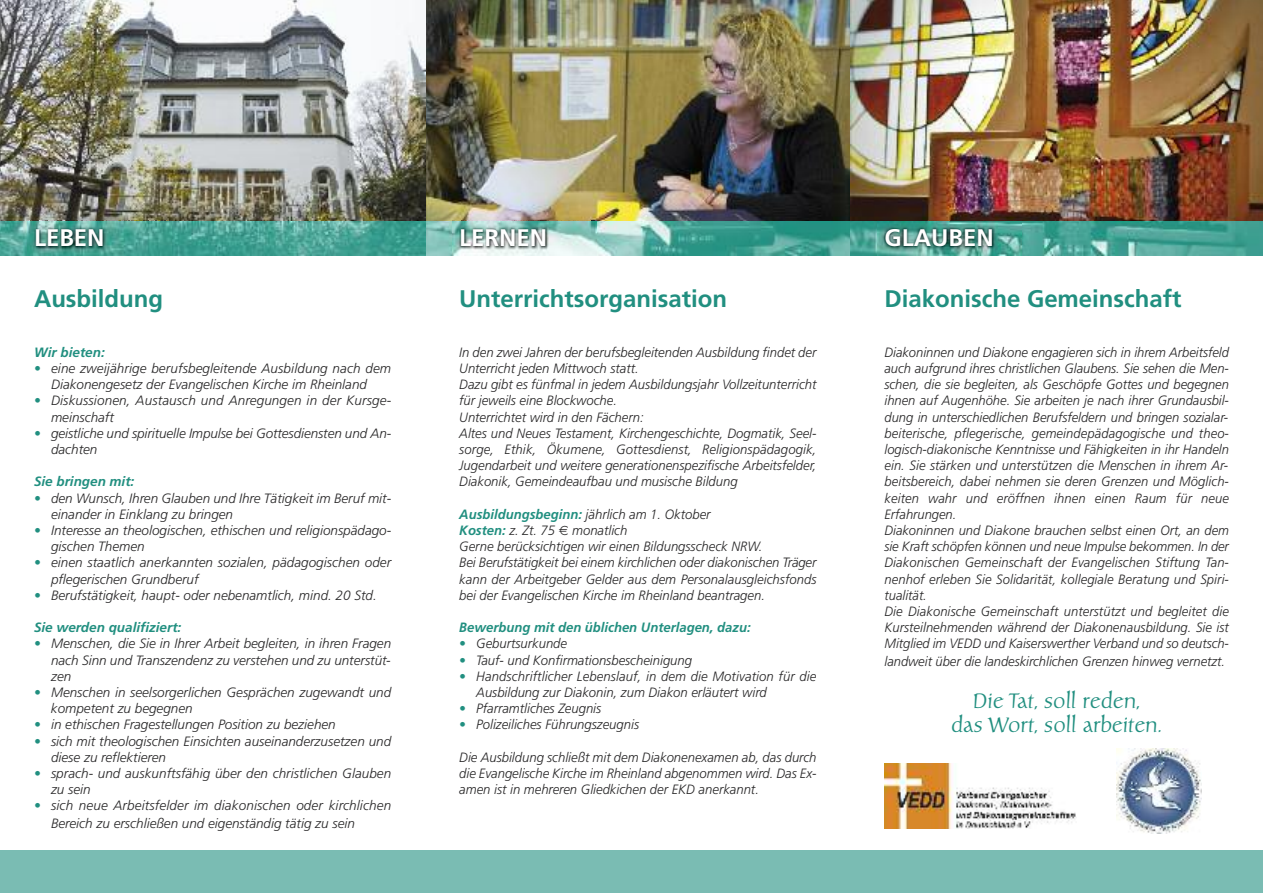
<style>
.page{position:relative;width:1263px;height:893px;background:#fff}
.page>*{position:absolute;margin:0;border:0;box-sizing:border-box;transform-origin:0 0}
.t1{font:700 24px "Frutiger";color:#218f80}
.t2{font:700 24px "Frutiger";color:#fff}
.t3{font:21px/24px "Carolina";color:#218f80;text-align:center}
.t4{font:italic 300 13.5px/16.2px "Frutiger";color:#272627}
.t5{font:italic 300 13.5px/16.2px "Frutiger";color:#272627;scale:.96 1}
.t6{font:italic 700 13.5px "Frutiger";color:#218f80}
.s1{color:#218f80}
.s2{font-weight:700;color:#218f80}
</style>
<div class="page">
<img style="left:425px;top:0;width:425px;height:221px">
<img style="left:425px;top:221px;width:425px;height:34px">
<img style="left:850px;top:0;width:413px;height:221px">
<svg style="left:850px;top:221px;width:413px;height:34px;background:#49a497"></svg>
<img style="left:0;top:0;width:425px;height:221px">
<svg style="left:0;top:221px;width:425px;height:34px;background:#49a496"></svg>
<img style="left:884px;top:763px;width:193px;height:65px">
<img style="left:27px;top:220px;width:144px;height:35px">
<img style="left:27px;top:255px;width:144px;height:1px">
<img style="left:452px;top:220px;width:144px;height:35px">
<img style="left:452px;top:255px;width:144px;height:1px">
<img style="left:878px;top:220px;width:144px;height:35px">
<img style="left:878px;top:255px;width:144px;height:1px">
<img style="left:1117px;top:749px;width:85px;height:85px">
<div style="left:0;top:850px;width:1263px;height:43px;background:#7abcb3"></div>
<h1 class="t2" style="left:34px;top:227px;width:72px">LEBEN</h1>
<h1 class="t2" style="left:459px;top:227px;width:89px">LERNEN</h1>
<h1 class="t2" style="left:884px;top:227px;width:111px">GLAUBEN</h1>
<h1 class="t1" style="left:34px;top:289px;width:131px">Ausbildung</h1>
<p class="t6" style="left:34px;top:347px;width:72px">Wir bieten:</p>
<p class="t4" style="left:34px;top:361px;width:359px;text-align:center"><span class="s1">•</span> eine zweijährige berufsbegleitende Ausbildung nach dem<br>Diakonengesetz der Evangelischen Kirche im Rheinland</p>
<p class="t4" style="left:51px;top:394px;width:342px;text-indent:-17px"><span class="s1">•</span> Diskussionen, Austausch und Anregungen in der Kursge&shy;meinschaft</p>
<p class="t4" style="left:51px;top:426px;width:342px;text-indent:-17px"><span class="s1">•</span> geistliche und spirituelle Impulse bei Gottesdiensten und An&shy;dachten</p>
<p class="t6" style="left:34px;top:476px;width:102px">Sie bringen mit:</p>
<p class="t4" style="left:51px;top:491px;width:342px;text-indent:-17px"><span class="s1">•</span> den Wunsch, Ihren Glauben und Ihre Tätigkeit im Beruf mit&shy;einander in Einklang zu bringen</p>
<p class="t4" style="left:51px;top:523px;width:342px;text-indent:-17px"><span class="s1">•</span> Interesse an theologischen, ethischen und religionspädago&shy;gischen Themen</p>
<p class="t4" style="left:51px;top:556px;width:342px;text-indent:-17px"><span class="s1">•</span> einen staatlich anerkannten sozialen, pädagogischen oder pflegerischen Grundberuf</p>
<p class="t4" style="left:34px;top:588px;width:344px"><span class="s1">•</span> Berufstätigkeit, haupt- oder nebenamtlich, mind. 20 Std.</p>
<p class="t6" style="left:34px;top:622px;width:149px">Sie werden qualifiziert:</p>
<p class="t4" style="left:51px;top:637px;width:342px;text-align:justify;text-indent:-17px"><span class="s1">•</span> Menschen, die Sie in Ihrer Arbeit begleiten, in ihren Fragen nach Sinn und Transzendenz zu verstehen und zu unterstüt&shy;zen</p>
<p class="t4" style="left:51px;top:685px;width:342px;text-indent:-17px"><span class="s1">•</span> Menschen in seelsorgerlichen Gesprächen zugewandt und kompetent zu begegnen</p>
<p class="t4" style="left:34px;top:718px;width:303px"><span class="s1">•</span> in ethischen Fragestellungen Position zu beziehen</p>
<p class="t4" style="left:51px;top:734px;width:342px;text-indent:-17px"><span class="s1">•</span> sich mit theologischen Einsichten auseinanderzusetzen und diese zu reflektieren</p>
<p class="t4" style="left:51px;top:766px;width:342px;text-indent:-17px"><span class="s1">•</span> sprach- und auskunftsfähig über den christlichen Glauben zu sein</p>
<p class="t4" style="left:51px;top:798px;width:342px;line-height:17.2px;text-indent:-17px"><span class="s1">•</span> sich neue Arbeitsfelder im diakonischen oder kirchlichen<br>Bereich zu erschließen und eigenständig tätig zu sein</p>
<h1 class="t1" style="left:459px;top:289px;width:269px">Unterrichtsorganisation</h1>
<p class="t4" style="left:459px;top:345px;width:359px">In den zwei Jahren der berufsbegleitenden Ausbildung findet der Unterricht jeden Mittwoch statt.<br>Dazu gibt es fünfmal in jedem Ausbildungsjahr Vollzeitunterricht für jeweils eine Blockwoche.<br>Unterrichtet wird in den Fächern:<br>Altes und Neues Testament, Kirchengeschichte, Dogmatik, Seel&shy;sorge, Ethik, Ökumene, Gottesdienst, Religionspädagogik, Jugendarbeit und weitere generationenspezifische Arbeitsfelder, Diakonik, Gemeindeaufbau und musische Bildung</p>
<p class="t4" style="left:459px;top:507px;width:253px"><span class="s2">Ausbildungsbeginn:</span> jährlich am 1. Oktober<br><span class="s2">Kosten:</span> z. Zt. 75</p>
<p class="t4" style="left:459px;top:523px;width:359px;text-indent:113px">monatlich<br>Gerne berücksichtigen wir einen Bildungsscheck NRW.<br>Bei Berufstätigkeit bei einem kirchlichen oder diakonischen Träger kann der Arbeitgeber Gelder aus dem Personalausgleichsfonds bei der Evangelischen Kirche im Rheinland beantragen.</p>
<p class="t6" style="left:459px;top:622px;width:293px">Bewerbung mit den üblichen Unterlagen, dazu:</p>
<p class="t4" style="left:459px;top:637px;width:109px"><span class="s1">•</span> Geburtsurkunde</p>
<p class="t4" style="left:459px;top:653px;width:234px"><span class="s1">•</span> Tauf- und Konfirmationsbescheinigung</p>
<p class="t4" style="left:476px;top:669px;width:342px;text-indent:-17px"><span class="s1">•</span> Handschriftlicher Lebenslauf, in dem die Motivation für die<br>Ausbildung zur Diakonin, zum Diakon erläutert wird</p>
<p class="t4" style="left:459px;top:701px;width:143px"><span class="s1">•</span> Pfarramtliches Zeugnis</p>
<p class="t4" style="left:459px;top:718px;width:181px"><span class="s1">•</span> Polizeiliches Führungszeugnis</p>
<p class="t4" style="left:459px;top:750px;width:359px;text-align:justify">Die Ausbildung schließt mit dem Diakonenexamen ab, das durch die Evangelische Kirche im Rheinland abgenommen wird. Das Ex&shy;amen ist in mehreren Gliedkichen der EKD anerkannt.</p>
<h1 class="t1" style="left:884px;top:289px;width:298px">Diakonische Gemeinschaft</h1>
<p class="t5" style="left:884px;top:345px;width:360px">Diakoninnen und Diakone engagieren sich in ihrem Arbeitsfeld auch aufgrund ihres christlichen Glaubens. Sie sehen die Men&shy;schen, die sie begleiten, als Geschöpfe Gottes und begegnen ihnen auf Augenhöhe. Sie arbeiten je nach ihrer Grundausbil&shy;dung in unterschiedlichen Berufsfeldern und bringen sozialar&shy;beiterische, pflegerische, gemeindepädagogische und theo&shy;logisch-diakonische Kenntnisse und Fähigkeiten in ihr Handeln ein. Sie stärken und unterstützen die Menschen in ihrem Ar&shy;beitsbereich, dabei nehmen sie deren Grenzen und Möglich&shy;keiten wahr und eröffnen ihnen einen Raum für neue Erfahrungen.<br>Diakoninnen und Diakone brauchen selbst einen Ort, an dem sie Kraft schöpfen können und neue Impulse bekommen. In der Diakonischen Gemeinschaft der Evangelischen Stiftung Tan&shy;nenhof erleben Sie Solidarität, kollegiale Beratung und Spiri&shy;tualität.<br>Die Diakonische Gemeinschaft unterstützt und begleitet die Kursteilnehmenden während der Diakonenausbildung. Sie ist Mitglied im VEDD und Kaiserswerther Verband und so deutsch&shy;landweit über die landeskirchlichen Grenzen hinweg vernetzt.</p>
<h2 class="t3" style="left:951px;top:690px;width:213px">Die Tat, soll reden,<br>das Wort, soll arbeiten.</h2>
</div>
